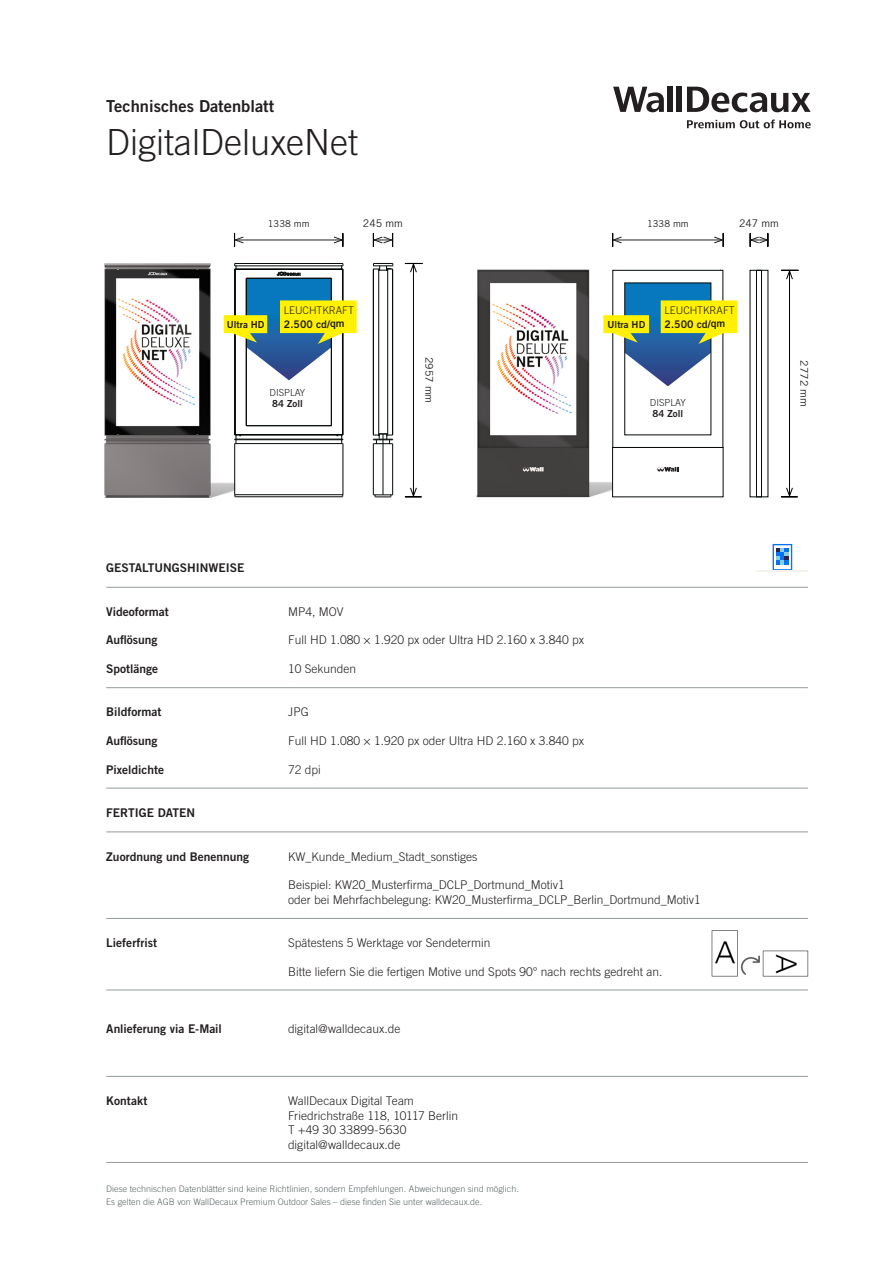
<style>
.page{position:relative;width:893px;height:1263px;background:#fff}
.page>*{position:absolute;margin:0;border:0;box-sizing:border-box;transform-origin:0 0}
.t1{font:300 36px "Trade Gothic LT Std";color:#231f20}
.t2{font:16.5px "Trade Gothic LT Std Bd 2";color:#231f20}
.INHALT_Tabelle{font:300 12px "Trade Gothic LT Std";color:#231f20}
.INHALT_Tabelle-2{font:12px "Trade Gothic LT Std Bd 2";color:#231f20}
.INHALT_Tabelle-3{font:300 12px "Trade Gothic LT Std";letter-spacing:.025em;color:#231f20}
.t3{font:300 10.5px "Trade Gothic LT Std";color:#231f20}
.t4{font:10.5px "Trade Gothic LT Std";color:#231f20}
.t5{font:10.5px "Trade Gothic LT Std Bd 2";color:#231f20}
.INHALT_Tabelle-4{font:9.75px "Trade Gothic LT Std Bd 2";color:#231f20}
.INHALT_Tabelle-5{font:300 9.75px "Trade Gothic LT Std";color:#231f20}
.t6{font:9.45px "Trade Gothic LT Std";color:#231f20}
.INHALT_Tabelle-6{font:300 9px "Trade Gothic LT Std";color:#5c6667}
</style>
<div class="page">
<hr style="left:288px;top:687px;width:520px;height:1px;background:#949b9d">
<hr style="left:288px;top:788px;width:520px;height:1px;background:#949b9d">
<hr style="left:106px;top:587px;width:182px;height:1px;background:#949b9d">
<hr style="left:288px;top:587px;width:520px;height:1px;background:#949b9d">
<hr style="left:106px;top:687px;width:182px;height:1px;background:#949b9d">
<hr style="left:106px;top:788px;width:182px;height:1px;background:#949b9d">
<hr style="left:288px;top:918px;width:520px;height:1px;background:#949b9d">
<hr style="left:288px;top:989px;width:520px;height:1px;background:#949b9d">
<hr style="left:288px;top:1076px;width:520px;height:1px;background:#949b9d">
<hr style="left:288px;top:1162px;width:520px;height:1px;background:#949b9d">
<hr style="left:106px;top:831px;width:182px;height:1px;background:#949b9d">
<hr style="left:288px;top:831px;width:520px;height:1px;background:#949b9d">
<hr style="left:106px;top:918px;width:182px;height:1px;background:#949b9d">
<hr style="left:106px;top:989px;width:182px;height:1px;background:#949b9d">
<hr style="left:106px;top:1076px;width:182px;height:1px;background:#949b9d">
<hr style="left:106px;top:1162px;width:182px;height:1px;background:#949b9d">
<img style="left:711px;top:930px;width:98px;height:47px">
<div style="left:667px;top:87px;width:6px;height:25px;background:#231f20"></div>
<div style="left:677px;top:87px;width:5px;height:25px;background:#231f20"></div>
<svg style="left:687px;top:87px;width:124px;height:25px"></svg>
<svg style="left:613px;top:87px;width:51px;height:25px"></svg>
<svg style="left:687px;top:120px;width:124px;height:8px"></svg>
<svg style="left:773px;top:544px;width:19px;height:26px"></svg>
<hr style="left:757px;top:570px;width:51px;height:2px;background:#f2f2e8">
<img style="left:476px;top:269px;width:178px;height:229px">
<img style="left:104px;top:263px;width:169px;height:235px">
<div style="left:235px;top:469px;width:108px;height:25px;background:#fff"></div>
<div style="left:612px;top:469px;width:108px;height:25px;background:#fff"></div>
<hr style="left:235px;top:496px;width:107px;height:1px;background:#030a08">
<hr style="left:235px;top:494px;width:108px;height:1px;background:#030a08">
<hr style="left:234px;top:269px;width:1px;height:166px;background:#030a08">
<hr style="left:234px;top:444px;width:1px;height:51px;background:#030a08">
<hr style="left:235px;top:269px;width:1px;height:165px;background:#030a08">
<hr style="left:246px;top:278px;width:1px;height:148px;background:#030a08">
<hr style="left:235px;top:443px;width:108px;height:1px;background:#030a08">
<hr style="left:235px;top:439px;width:108px;height:1px;background:#030a08">
<hr style="left:235px;top:435px;width:108px;height:1px;background:#030a08">
<hr style="left:235px;top:434px;width:107px;height:1px;background:#030a08">
<hr style="left:246px;top:425px;width:85px;height:1px;background:#030a08">
<hr style="left:331px;top:278px;width:1px;height:148px;background:#030a08">
<hr style="left:342px;top:269px;width:1px;height:166px;background:#030a08">
<hr style="left:343px;top:269px;width:1px;height:166px;background:#030a08">
<hr style="left:343px;top:444px;width:1px;height:51px;background:#030a08">
<svg style="left:234px;top:431px;width:7px;height:13px"></svg>
<svg style="left:336px;top:434px;width:8px;height:10px"></svg>
<svg style="left:224px;top:263px;width:133px;height:117px"></svg>
<hr style="left:235px;top:240px;width:107px;height:1px;background:#231f20">
<svg style="left:234px;top:233px;width:10px;height:14px"></svg>
<svg style="left:333px;top:233px;width:11px;height:14px"></svg>
<hr style="left:613px;top:240px;width:109px;height:1px;background:#231f20">
<svg style="left:612px;top:233px;width:10px;height:14px"></svg>
<svg style="left:714px;top:233px;width:10px;height:14px"></svg>
<hr style="left:413px;top:264px;width:1px;height:232px;background:#000">
<svg style="left:405px;top:487px;width:16px;height:11px"></svg>
<svg style="left:405px;top:263px;width:17px;height:10px"></svg>
<hr style="left:789px;top:271px;width:1px;height:225px;background:#000">
<svg style="left:781px;top:487px;width:17px;height:11px"></svg>
<svg style="left:781px;top:270px;width:17px;height:10px"></svg>
<hr style="left:373px;top:444px;width:1px;height:51px;background:#030a08">
<hr style="left:373px;top:269px;width:1px;height:166px;background:#030a08">
<hr style="left:378px;top:269px;width:1px;height:166px;background:#030a08">
<hr style="left:383px;top:440px;width:1px;height:55px;background:#030a08">
<hr style="left:387px;top:269px;width:1px;height:166px;background:#030a08">
<hr style="left:392px;top:444px;width:1px;height:51px;background:#030a08">
<hr style="left:392px;top:269px;width:1px;height:166px;background:#030a08">
<svg style="left:373px;top:495px;width:20px;height:3px"></svg>
<svg style="left:373px;top:263px;width:21px;height:8px"></svg>
<svg style="left:373px;top:434px;width:21px;height:10px"></svg>
<svg style="left:373px;top:233px;width:21px;height:14px"></svg>
<svg style="left:750px;top:233px;width:19px;height:14px"></svg>
<svg style="left:657px;top:467px;width:22px;height:5px"></svg>
<div style="left:612px;top:270px;width:111px;height:178px;border:1px solid #030a08"></div>
<div style="left:612px;top:447px;width:111px;height:50px;border:1px solid #030a08"></div>
<div style="left:756px;top:270px;width:6px;height:227px;border:1px solid #030a08"></div>
<svg style="left:603px;top:283px;width:134px;height:103px"></svg>
<p class="t2" style="left:106px;top:95px;width:169px">Technisches Datenblatt</p>
<p class="t1" style="left:106px;top:121px;width:253px">DigitalDeluxeNet</p>
<p class="t4" style="left:363px;top:217px;width:41px">245 mm</p>
<p class="t4" style="left:739px;top:217px;width:41px">247 mm</p>
<p class="t6" style="left:268px;top:218px;width:43px">1338 mm</p>
<p class="t6" style="left:647px;top:218px;width:43px">1338 mm</p>
<p class="t3" style="left:284px;top:304px;width:72px">LEUCHTKRAFT</p>
<p class="INHALT_Tabelle-4" style="left:227px;top:318px;width:39px">Ultra HD</p>
<p class="t5" style="left:284px;top:317px;width:62px">2.500 cd/qm</p>
<p class="INHALT_Tabelle-5" style="left:270px;top:387px;width:37px">DISPLAY</p>
<p class="INHALT_Tabelle-4" style="left:272px;top:397px;width:32px">84 Zoll</p>
<p class="t3" style="left:665px;top:304px;width:72px">LEUCHTKRAFT</p>
<p class="INHALT_Tabelle-4" style="left:608px;top:318px;width:39px">Ultra HD</p>
<p class="t5" style="left:665px;top:317px;width:62px">2.500 cd/qm</p>
<p class="t4" style="left:435px;top:357px;width:48px;rotate:90deg">2957 mm</p>
<p class="t4" style="left:810px;top:360px;width:48px;rotate:90deg">2772 mm</p>
<p class="INHALT_Tabelle-5" style="left:650px;top:397px;width:37px">DISPLAY</p>
<p class="INHALT_Tabelle-4" style="left:653px;top:407px;width:32px">84 Zoll</p>
<p class="INHALT_Tabelle-2" style="left:106px;top:560px;width:140px">GESTALTUNGSHINWEISE</p>
<p class="INHALT_Tabelle-2" style="left:106px;top:604px;width:64px">Videoformat</p>
<p class="INHALT_Tabelle-2" style="left:106px;top:633px;width:53px">Auflösung</p>
<p class="INHALT_Tabelle-2" style="left:106px;top:661px;width:54px">Spotlänge</p>
<p class="INHALT_Tabelle-2" style="left:106px;top:705px;width:57px">Bildformat</p>
<p class="INHALT_Tabelle-2" style="left:106px;top:733px;width:53px">Auflösung</p>
<p class="INHALT_Tabelle-2" style="left:106px;top:762px;width:60px">Pixeldichte</p>
<p class="INHALT_Tabelle" style="left:288px;top:604px;width:57px">MP4, MOV</p>
<p class="INHALT_Tabelle" style="left:288px;top:633px;width:297px">Full HD 1.080 × 1.920 px oder Ultra HD 2.160 x 3.840 px</p>
<p class="INHALT_Tabelle" style="left:288px;top:662px;width:70px">10 Sekunden</p>
<p class="INHALT_Tabelle" style="left:288px;top:705px;width:22px">JPG</p>
<p class="INHALT_Tabelle" style="left:288px;top:734px;width:297px">Full HD 1.080 × 1.920 px oder Ultra HD 2.160 x 3.840 px</p>
<p class="INHALT_Tabelle" style="left:288px;top:763px;width:34px">72 dpi</p>
<p class="INHALT_Tabelle-2" style="left:106px;top:805px;width:90px">FERTIGE DATEN</p>
<p class="INHALT_Tabelle-2" style="left:106px;top:849px;width:144px">Zuordnung und Benennung</p>
<p class="INHALT_Tabelle" style="left:288px;top:849px;width:191px">KW_Kunde_Medium_Stadt_sonstiges</p>
<p class="INHALT_Tabelle" style="left:288px;top:878px;width:278px">Beispiel: KW20_Musterfirma_DCLP_Dortmund_Motiv1</p>
<p class="INHALT_Tabelle" style="left:288px;top:892px;width:414px">oder bei Mehrfachbelegung: KW20_Musterfirma_DCLP_Berlin_Dortmund_Motiv1</p>
<p class="INHALT_Tabelle-2" style="left:106px;top:935px;width:52px">Lieferfrist</p>
<p class="INHALT_Tabelle" style="left:288px;top:935px;width:204px">Spätestens 5 Werktage vor Sendetermin</p>
<p class="INHALT_Tabelle" style="left:288px;top:964px;width:376px">Bitte liefern Sie die fertigen Motive und Spots 90° nach rechts gedreht an.</p>
<p class="INHALT_Tabelle-2" style="left:106px;top:1021px;width:117px">Anlieferung via E-Mail</p>
<p class="INHALT_Tabelle" style="left:288px;top:1022px;width:114px">digital@walldecaux.de</p>
<p class="INHALT_Tabelle-2" style="left:106px;top:1093px;width:43px">Kontakt</p>
<p class="INHALT_Tabelle" style="left:288px;top:1094px;width:127px">WallDecaux Digital Team</p>
<p class="INHALT_Tabelle" style="left:288px;top:1108px;width:172px">Friedrichstraße 118, 10117 Berlin</p>
<p class="INHALT_Tabelle-3" style="left:288px;top:1123px;width:120px">T +49 30 33899-5630</p>
<p class="INHALT_Tabelle" style="left:288px;top:1137px;width:114px">digital@walldecaux.de</p>
<p class="INHALT_Tabelle-6" style="left:106px;top:1183px;width:414px">Diese technischen Datenblätter sind keine Richtlinien, sondern Empfehlungen. Abweichungen sind möglich.</p>
<p class="INHALT_Tabelle-6" style="left:106px;top:1196px;width:377px">Es gelten die AGB von WallDecaux Premium Outdoor Sales – diese finden Sie unter walldecaux.de.</p>
</div>
